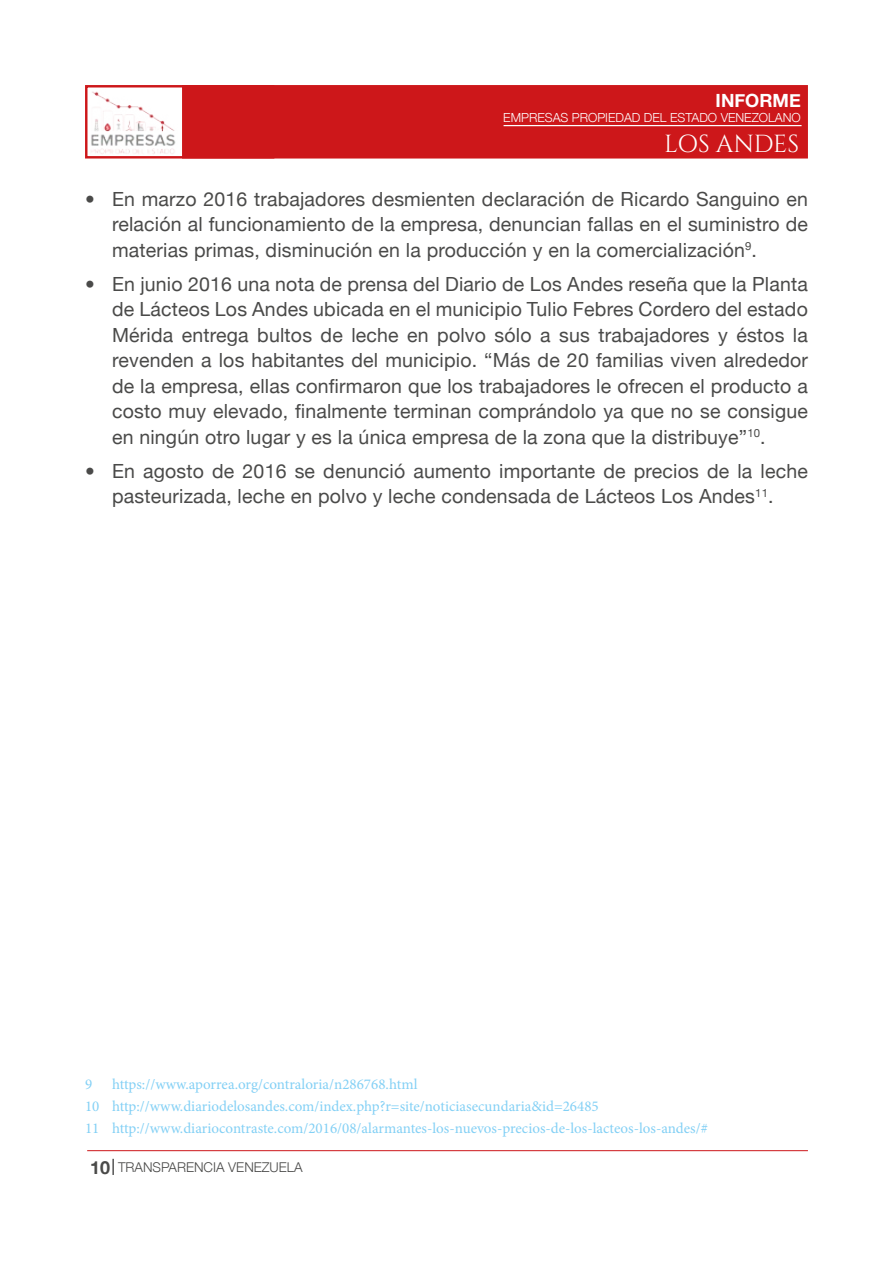
<style>
.page{position:relative;width:893px;height:1263px;background:#fff}
.page>*{position:absolute;margin:0;border:0;box-sizing:border-box;transform-origin:0 0}
.t1{font:24.6px "Cinzel";letter-spacing:-.005em;color:#fff}
.t2{font:19.5px/25.5px "Helvetica Neue";letter-spacing:.01em;color:#4a4a49;text-align:justify}
.t3{font:700 18.15px "Helvetica Neue";color:#fff}
.t4{font:15px/22.2px "Minion Pro";color:#83d0f5}
.t5{font:300 13.5px "Helvetica Neue";color:#4a4a49}
.t6{font:300 12.45px "Helvetica Neue";color:#fff}
.s1{font-weight:700;font-size:18px}
</style>
<div class="page">
<hr style="left:87px;top:1150px;width:721px;height:1px;background:#cd171a">
<svg style="left:113px;top:1159px;width:1px;height:16px"></svg>
<div style="left:85px;top:85px;width:189px;height:74px;border:2px solid #cd171a"></div>
<div style="left:182px;top:85px;width:626px;height:74px;background:#cd171a;border:2px solid #cd171a"></div>
<img style="left:91px;top:91px;width:85px;height:63px">
<hr style="left:504px;top:125px;width:297px;height:1px;background:#fff">
<p class="t3" style="left:716px;top:90px;width:87px">INFORME</p>
<p class="t6" style="left:503px;top:110px;width:299px">EMPRESAS PROPIEDAD DEL ESTADO VENEZOLANO</p>
<p class="t1" style="left:664px;top:129px;width:137px">LOS ANDES</p>
<p class="t2" style="left:112px;top:186px;width:697px;text-indent:-27px">• En marzo 2016 trabajadores desmienten declaración de Ricardo Sanguino en relación al funcionamiento de la empresa, denuncian fallas en el suministro de materias primas, disminución en la producción y en la comercialización<sup>9</sup>.</p>
<p class="t2" style="left:112px;top:271px;width:697px;text-indent:-27px">• En junio 2016 una nota de prensa del Diario de Los Andes reseña que la Planta de Lácteos Los Andes ubicada en el municipio Tulio Febres Cordero del estado Mérida entrega bultos de leche en polvo sólo a sus trabajadores y éstos la revenden a los habitantes del municipio. “Más de 20 familias viven alrededor de la empresa, ellas confirmaron que los trabajadores le ofrecen el producto a costo muy elevado, finalmente terminan comprándolo ya que no se consigue en ningún otro lugar y es la única empresa de la zona que la distribuye”<sup>10</sup>.</p>
<p class="t2" style="left:85px;top:458px;width:724px;text-align:center">• En agosto de 2016 se denunció aumento importante de precios de la leche pasteurizada, leche en polvo y leche condensada de Lácteos Los Andes<sup>11</sup>.</p>
<p class="t4" style="left:85px;top:1073px;width:624px;text-indent:27px">https://www.aporrea.org/contraloria/n286768.html<br>10 http://www.diariodelosandes.com/index.php?r=site/noticiasecundaria&amp;id=26485<br>11 http://www.diariocontraste.com/2016/08/alarmantes-los-nuevos-precios-de-los-lacteos-los-andes/#</p>
<p class="t4" style="left:85px;top:1073px;width:9px">9</p>
<p class="t5" style="left:90px;top:1159px;width:214px"><span class="s1">10</span> TRANSPARENCIA VENEZUELA</p>
</div>
